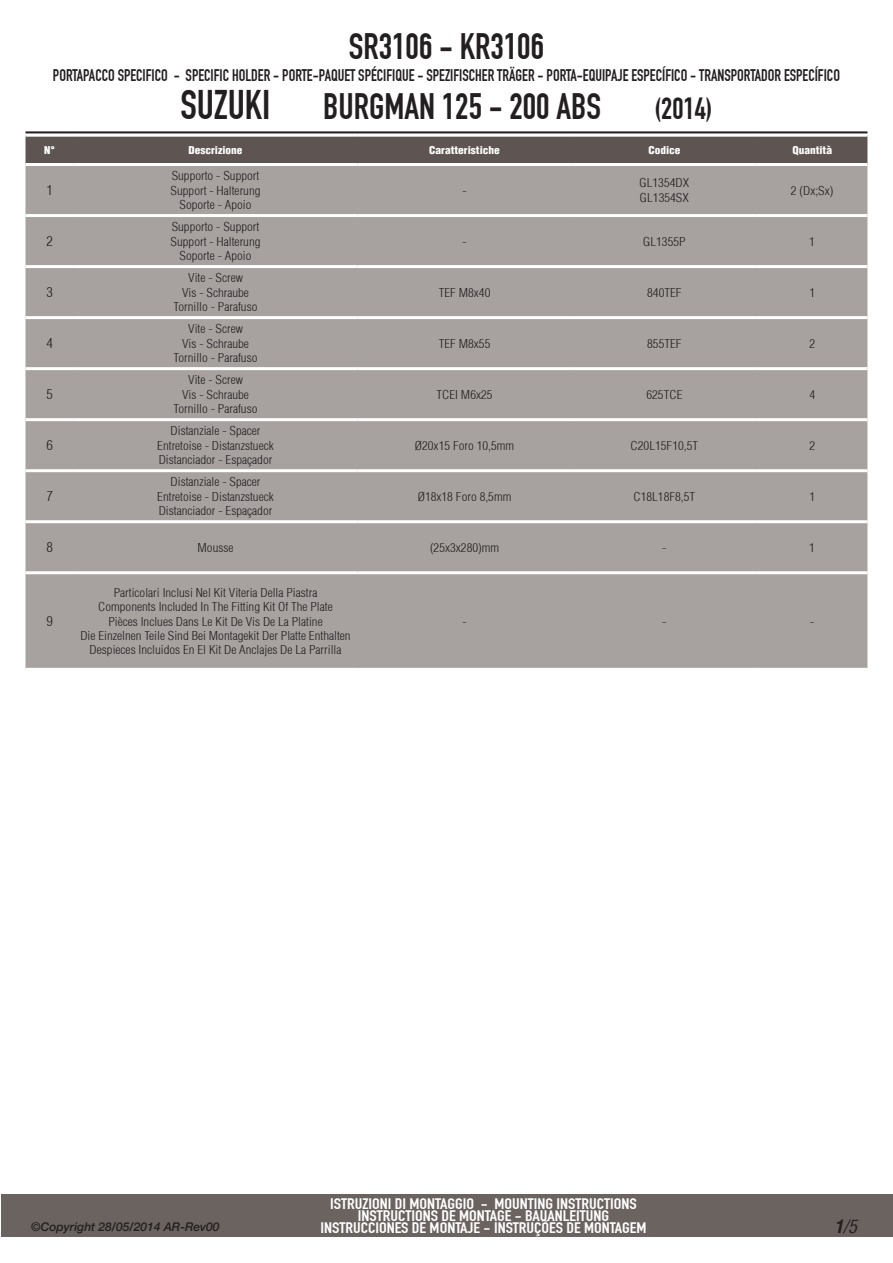
<style>
.page{position:relative;width:893px;height:1263px;background:#fff}
.page>*{position:absolute;margin:0;border:0;box-sizing:border-box;transform-origin:0 0}
.t1{font:40.5px "DIN Engschrift Alternate";color:#231f20}
.t2{font:36px "DIN Engschrift Alternate";color:#231f20}
.t3{font:30px "DIN Engschrift Alternate";color:#231f20}
.t4{font:italic condensed 18px "Helvetica";color:#231f20}
.t5{font:16.5px "DIN Engschrift Alternate";color:#231f20;scale:.95 1}
.t6{font:15px/12px "DIN Engschrift Alternate";color:#fff;text-align:center;scale:1.2 1}
.t7{font:300 condensed 13.5px "Helvetica";color:#231f20;scale:1.08 1}
.t8{font:300 condensed 12px/14.4px "Helvetica";color:#231f20;text-align:center;scale:1.08 1}
.t9{font:italic 500 12px "Helvetica Neue";color:#231f20}
.t10{font:900 condensed 10.5px "Helvetica";color:#fff;scale:1.08 1}
.s1{font-weight:700}
</style>
<div class="page">
<div style="left:1px;top:1194px;width:891px;height:43px;background:#6b6360"></div>
<hr style="left:26px;top:131px;width:841px;height:3px;background:#231f20">
<div style="left:26px;top:137px;width:841px;height:26px;background:#5e5553"></div>
<div style="left:26px;top:166px;width:841px;height:502px;background:#a7a2a0"></div>
<hr style="left:26px;top:214px;width:48px;height:3px;background:#fff">
<hr style="left:74px;top:214px;width:283px;height:3px;background:#fff">
<hr style="left:357px;top:214px;width:215px;height:3px;background:#fff">
<hr style="left:572px;top:214px;width:185px;height:3px;background:#fff">
<hr style="left:757px;top:214px;width:110px;height:3px;background:#fff">
<hr style="left:26px;top:265px;width:48px;height:3px;background:#fff">
<hr style="left:74px;top:265px;width:283px;height:3px;background:#fff">
<hr style="left:357px;top:265px;width:215px;height:3px;background:#fff">
<hr style="left:572px;top:265px;width:185px;height:3px;background:#fff">
<hr style="left:757px;top:265px;width:110px;height:3px;background:#fff">
<hr style="left:26px;top:316px;width:48px;height:3px;background:#fff">
<hr style="left:74px;top:316px;width:283px;height:3px;background:#fff">
<hr style="left:357px;top:316px;width:215px;height:3px;background:#fff">
<hr style="left:572px;top:316px;width:185px;height:3px;background:#fff">
<hr style="left:757px;top:316px;width:110px;height:3px;background:#fff">
<hr style="left:26px;top:367px;width:48px;height:3px;background:#fff">
<hr style="left:74px;top:367px;width:283px;height:3px;background:#fff">
<hr style="left:357px;top:367px;width:215px;height:3px;background:#fff">
<hr style="left:572px;top:367px;width:185px;height:3px;background:#fff">
<hr style="left:757px;top:367px;width:110px;height:3px;background:#fff">
<hr style="left:26px;top:418px;width:48px;height:3px;background:#fff">
<hr style="left:74px;top:418px;width:283px;height:3px;background:#fff">
<hr style="left:357px;top:418px;width:215px;height:3px;background:#fff">
<hr style="left:572px;top:418px;width:185px;height:3px;background:#fff">
<hr style="left:757px;top:418px;width:110px;height:3px;background:#fff">
<hr style="left:26px;top:469px;width:48px;height:3px;background:#fff">
<hr style="left:74px;top:469px;width:283px;height:3px;background:#fff">
<hr style="left:357px;top:469px;width:215px;height:3px;background:#fff">
<hr style="left:572px;top:469px;width:185px;height:3px;background:#fff">
<hr style="left:757px;top:469px;width:110px;height:3px;background:#fff">
<hr style="left:26px;top:520px;width:48px;height:3px;background:#fff">
<hr style="left:74px;top:520px;width:283px;height:3px;background:#fff">
<hr style="left:357px;top:520px;width:215px;height:3px;background:#fff">
<hr style="left:572px;top:520px;width:185px;height:3px;background:#fff">
<hr style="left:757px;top:520px;width:110px;height:3px;background:#fff">
<hr style="left:26px;top:571px;width:48px;height:3px;background:#fff">
<hr style="left:74px;top:571px;width:283px;height:3px;background:#fff">
<hr style="left:357px;top:571px;width:215px;height:3px;background:#fff">
<hr style="left:572px;top:571px;width:185px;height:3px;background:#fff">
<hr style="left:757px;top:571px;width:110px;height:3px;background:#fff">
<h2 class="t2" style="left:349px;top:25px;width:197px">SR3106 - KR3106</h2>
<h3 class="t5" style="left:53px;top:65px;width:830px">PORTAPACCO SPECIFICO - SPECIFIC HOLDER - PORTE-PAQUET SPÉCIFIQUE - SPEZIFISCHER TRÄGER - PORTA-EQUIPAJE ESPECÍFICO - TRANSPORTADOR ESPECÍFICO</h3>
<h1 class="t1" style="left:180px;top:81px;width:91px">SUZUKI</h1>
<h2 class="t2" style="left:323px;top:86px;width:279px">BURGMAN 125 - 200 ABS</h2>
<h3 class="t3" style="left:654px;top:91px;width:59px">(2014)</h3>
<p class="t10" style="left:44px;top:143px;width:12px">N°</p>
<p class="t10" style="left:188px;top:143px;width:52px">Descrizione</p>
<p class="t10" style="left:429px;top:143px;width:67px">Caratteristiche</p>
<p class="t10" style="left:648px;top:143px;width:31px">Codice</p>
<p class="t10" style="left:792px;top:143px;width:38px">Quantità</p>
<p class="t7" style="left:46px;top:182px;width:7px">1</p>
<p class="t8" style="left:171px;top:168px;width:85px">Supporto - Support<br>Support - Halterung<br>Soporte - Apoio</p>
<p class="t8" style="left:640px;top:176px;width:47px;text-align:left">GL1354DX<br>GL1354SX</p>
<p class="t8" style="left:791px;top:183px;width:41px">2 (Dx;Sx)</p>
<p class="t8" style="left:462px;top:183px;width:5px">-</p>
<p class="t7" style="left:46px;top:233px;width:7px">2</p>
<p class="t8" style="left:171px;top:220px;width:85px">Supporto - Support<br>Support - Halterung<br>Soporte - Apoio</p>
<p class="t8" style="left:462px;top:234px;width:5px">-</p>
<p class="t8" style="left:643px;top:234px;width:41px">GL1355P</p>
<p class="t8" style="left:809px;top:234px;width:7px">1</p>
<p class="t7" style="left:46px;top:284px;width:7px">3</p>
<p class="t8" style="left:174px;top:271px;width:79px">Vite - Screw<br>Vis - Schraube<br>Tornillo - Parafuso</p>
<p class="t8" style="left:439px;top:285px;width:49px">TEF M8x40</p>
<p class="t8" style="left:647px;top:285px;width:33px">840TEF</p>
<p class="t8" style="left:809px;top:285px;width:7px">1</p>
<p class="t7" style="left:46px;top:335px;width:7px">4</p>
<p class="t8" style="left:174px;top:322px;width:79px">Vite - Screw<br>Vis - Schraube<br>Tornillo - Parafuso</p>
<p class="t8" style="left:439px;top:336px;width:49px">TEF M8x55</p>
<p class="t8" style="left:647px;top:336px;width:33px">855TEF</p>
<p class="t8" style="left:809px;top:336px;width:7px">2</p>
<p class="t7" style="left:46px;top:386px;width:7px">5</p>
<p class="t8" style="left:174px;top:373px;width:79px">Vite - Screw<br>Vis - Schraube<br>Tornillo - Parafuso</p>
<p class="t8" style="left:436px;top:387px;width:53px">TCEI M6x25</p>
<p class="t8" style="left:646px;top:387px;width:35px">625TCE</p>
<p class="t8" style="left:809px;top:387px;width:7px">4</p>
<p class="t7" style="left:46px;top:437px;width:7px">6</p>
<p class="t8" style="left:157px;top:424px;width:109px">Distanziale - Spacer<br>Entretoise - Distanzstueck<br>Distanciador - Espaçador</p>
<p class="t8" style="left:415px;top:438px;width:93px">Ø20x15 Foro 10,5mm</p>
<p class="t8" style="left:631px;top:438px;width:64px">C20L15F10,5T</p>
<p class="t8" style="left:809px;top:438px;width:7px">2</p>
<p class="t7" style="left:46px;top:488px;width:7px">7</p>
<p class="t8" style="left:157px;top:475px;width:109px">Distanziale - Spacer<br>Entretoise - Distanzstueck<br>Distanciador - Espaçador</p>
<p class="t8" style="left:418px;top:489px;width:88px">Ø18x18 Foro 8,5mm</p>
<p class="t8" style="left:633px;top:489px;width:59px">C18L18F8,5T</p>
<p class="t8" style="left:809px;top:489px;width:7px">1</p>
<p class="t7" style="left:46px;top:539px;width:7px">8</p>
<p class="t8" style="left:198px;top:540px;width:35px">Mousse</p>
<p class="t8" style="left:430px;top:540px;width:65px">(25x3x280)mm</p>
<p class="t8" style="left:662px;top:540px;width:5px">-</p>
<p class="t8" style="left:809px;top:540px;width:7px">1</p>
<p class="t7" style="left:46px;top:613px;width:7px">9</p>
<p class="t8" style="left:80px;top:585px;width:252px">Particolari Inclusi Nel Kit Viteria Della Piastra<br>Components Included In The Fitting Kit Of The Plate<br>Pièces Inclues Dans Le Kit De Vis De La Platine<br>Die Einzelnen Teile Sind Bei Montagekit Der Platte Enthalten Despieces Incluidos En El Kit De Anclajes De La Parrilla</p>
<p class="t8" style="left:462px;top:614px;width:5px">-</p>
<p class="t8" style="left:662px;top:614px;width:5px">-</p>
<p class="t8" style="left:810px;top:614px;width:5px">-</p>
<p class="t9" style="left:31px;top:1220px;width:190px">©Copyright 28/05/2014 AR-Rev00</p>
<p class="t6" style="left:320px;top:1197px;width:273px">ISTRUZIONI DI MONTAGGIO - MOUNTING INSTRUCTIONS<br>INSTRUCTIONS DE MONTAGE - BAUANLEITUNG<br>INSTRUCCIONES DE MONTAJE - INSTRUÇÕES DE MONTAGEM</p>
<h3 class="t4" style="left:834px;top:1215px;width:25px"><span class="s1">1</span>/5</h3>
</div>
